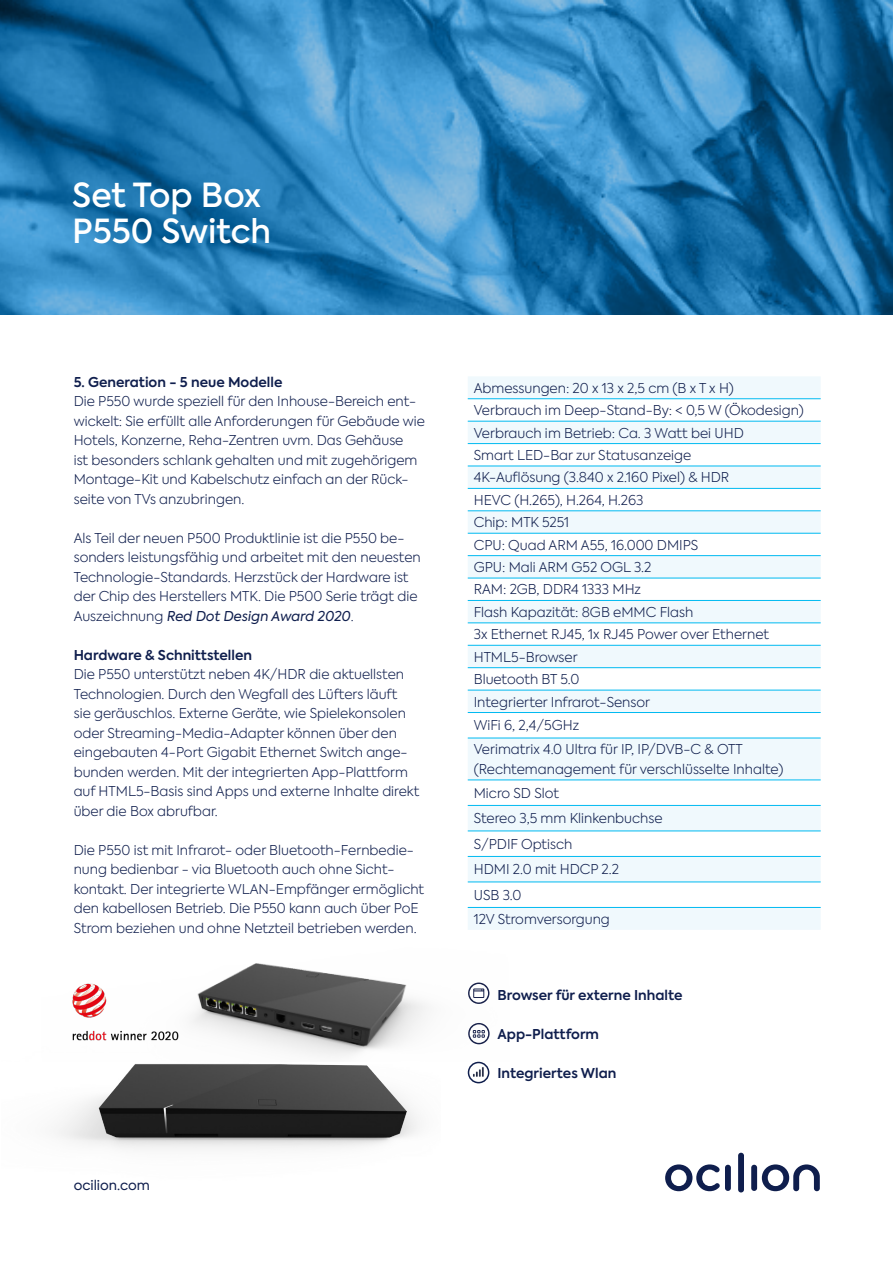
<style>
.page{position:relative;width:893px;height:1263px;background:#fff}
.page>*{position:absolute;margin:0;border:0;box-sizing:border-box;transform-origin:0 0}
.t1{font:500 33px/36px "Axiforma";color:#fff}
.t2{font:300 13.5px/19.5px "Axiforma";color:#0f1e4d}
.t3{font:600 13.5px "Axiforma";color:#0f1e4d}
.t4{font:13.5px "Axiforma";color:#0f1e4d}
.s1{font-weight:400;font-style:italic}
</style>
<div class="page">
<img style="left:57px;top:1064px;width:362px;height:85px">
<img style="left:191px;top:907px;width:299px;height:155px">
<img style="left:72px;top:983px;width:107px;height:58px">
<img style="left:0;top:0;width:893px;height:315px">
<svg style="left:665px;top:1164px;width:55px;height:27px"></svg>
<div style="left:725px;top:1165px;width:6px;height:26px;background:#0f1e4d;border-radius:3px"></div>
<div style="left:738px;top:1153px;width:6px;height:39px;background:#0f1e4d;border-radius:3px"></div>
<div style="left:751px;top:1165px;width:6px;height:26px;background:#0f1e4d;border-radius:3px"></div>
<svg style="left:762px;top:1164px;width:58px;height:27px"></svg>
<svg style="left:468px;top:377px;width:353px;height:553px;fill:#f0f9fd"></svg>
<hr style="left:468px;top:398px;width:353px;height:1px;background:#00baf1">
<hr style="left:468px;top:421px;width:353px;height:1px;background:#00baf1">
<hr style="left:468px;top:443px;width:353px;height:1px;background:#00baf1">
<hr style="left:468px;top:466px;width:353px;height:1px;background:#00baf1">
<hr style="left:468px;top:488px;width:353px;height:1px;background:#00baf1">
<hr style="left:468px;top:510px;width:353px;height:1px;background:#00baf1">
<hr style="left:468px;top:533px;width:353px;height:1px;background:#00baf1">
<hr style="left:468px;top:555px;width:353px;height:1px;background:#00baf1">
<hr style="left:468px;top:578px;width:353px;height:1px;background:#00baf1">
<hr style="left:468px;top:600px;width:353px;height:1px;background:#00baf1">
<hr style="left:468px;top:622px;width:353px;height:1px;background:#00baf1">
<hr style="left:468px;top:645px;width:353px;height:1px;background:#00baf1">
<hr style="left:468px;top:667px;width:353px;height:1px;background:#00baf1">
<hr style="left:468px;top:690px;width:353px;height:1px;background:#00baf1">
<hr style="left:468px;top:712px;width:353px;height:1px;background:#00baf1">
<hr style="left:468px;top:738px;width:353px;height:1px;background:#00baf1">
<hr style="left:468px;top:779px;width:353px;height:1px;background:#00baf1">
<hr style="left:468px;top:805px;width:353px;height:1px;background:#00baf1">
<hr style="left:468px;top:830px;width:353px;height:1px;background:#00baf1">
<hr style="left:468px;top:856px;width:353px;height:1px;background:#00baf1">
<hr style="left:468px;top:881px;width:353px;height:1px;background:#00baf1">
<hr style="left:468px;top:907px;width:353px;height:1px;background:#00baf1">
<svg style="left:468px;top:982px;width:21px;height:22px"></svg>
<svg style="left:468px;top:1023px;width:22px;height:21px"></svg>
<img style="left:473px;top:1066px;width:13px;height:13px">
<div style="left:468px;top:1062px;width:21px;height:21px;border:2px solid #0f1e4d;border-radius:50%"></div>
<p class="t1" style="left:72px;top:177px;width:200px">Set Top Box<br>P550 Switch</p>
<p class="t3" style="left:74px;top:373px;width:210px">5. Generation - 5 neue Modelle</p>
<p class="t2" style="left:74px;top:392px;width:353px">Die P550 wurde speziell für den Inhouse-Bereich ent&shy;wickelt: Sie erfüllt alle Anforderungen für Gebäude wie Hotels, Konzerne, Reha-Zentren uvm. Das Gehäuse<br>ist besonders schlank gehalten und mit zugehörigem Montage-Kit und Kabelschutz einfach an der Rück&shy;seite von TVs anzubringen.</p>
<p class="t2" style="left:74px;top:528px;width:349px">Als Teil der neuen P500 Produktlinie ist die P550 be&shy;sonders leistungsfähig und arbeitet mit den neuesten Technologie-Standards. Herzstück der Hardware ist der Chip des Herstellers MTK. Die P500 Serie trägt die Auszeichnung <span class="s1">Red Dot Design Award 2020</span>.</p>
<p class="t3" style="left:74px;top:646px;width:180px">Hardware &amp; Schnittstellen</p>
<p class="t2" style="left:74px;top:665px;width:347px">Die P550 unterstützt neben 4K/HDR die aktuellsten Technologien. Durch den Wegfall des Lüfters läuft<br>sie geräuschlos. Externe Geräte, wie Spielekonsolen oder Streaming-Media-Adapter können über den eingebauten 4-Port Gigabit Ethernet Switch ange&shy;bunden werden. Mit der integrierten App-Plattform auf HTML5-Basis sind Apps und externe Inhalte direkt über die Box abrufbar.</p>
<p class="t2" style="left:74px;top:840px;width:352px">Die P550 ist mit Infrarot- oder Bluetooth-Fernbedie&shy;nung bedienbar - via Bluetooth auch ohne Sicht&shy;kontakt. Der integrierte WLAN-Empfänger ermöglicht den kabellosen Betrieb. Die P550 kann auch über PoE Strom beziehen und ohne Netzteil betrieben werden.</p>
<p class="t4" style="left:74px;top:1176px;width:78px">ocilion.com</p>
<p class="t2" style="left:474px;top:378px;width:262px">Abmessungen: 20 x 13 x 2,5 cm (B x T x H)</p>
<p class="t2" style="left:474px;top:400px;width:332px">Verbrauch im Deep-Stand-By: &lt; 0,5 W (Ökodesign)</p>
<p class="t2" style="left:474px;top:423px;width:272px">Verbrauch im Betrieb: Ca. 3 Watt bei UHD</p>
<p class="t2" style="left:474px;top:445px;width:219px">Smart LED-Bar zur Statusanzeige</p>
<p class="t2" style="left:474px;top:468px;width:257px">4K-Auflösung (3.840 x 2.160 Pixel) &amp; HDR</p>
<p class="t2" style="left:474px;top:490px;width:171px">HEVC (H.265), H.264, H.263</p>
<p class="t2" style="left:474px;top:512px;width:97px">Chip: MTK 5251</p>
<p class="t2" style="left:474px;top:535px;width:226px">CPU: Quad ARM A55, 16.000 DMIPS</p>
<p class="t2" style="left:474px;top:557px;width:179px">GPU: Mali ARM G52 OGL 3.2</p>
<p class="t2" style="left:474px;top:580px;width:169px">RAM: 2GB, DDR4 1333 MHz</p>
<p class="t2" style="left:474px;top:602px;width:221px">Flash Kapazität: 8GB eMMC Flash</p>
<p class="t2" style="left:474px;top:625px;width:297px">3x Ethernet RJ45, 1x RJ45 Power over Ethernet</p>
<p class="t2" style="left:474px;top:647px;width:105px">HTML5-Browser</p>
<p class="t2" style="left:474px;top:669px;width:107px">Bluetooth BT 5.0</p>
<p class="t2" style="left:474px;top:692px;width:178px">Integrierter Infrarot-Sensor</p>
<p class="t2" style="left:474px;top:716px;width:107px">WiFi 6, 2,4/5GHz</p>
<p class="t2" style="left:474px;top:740px;width:311px">Verimatrix 4.0 Ultra für IP, IP/DVB-C &amp; OTT (Rechtemanagement für verschlüsselte Inhalte)</p>
<p class="t2" style="left:474px;top:783px;width:87px">Micro SD Slot</p>
<p class="t2" style="left:474px;top:809px;width:190px">Stereo 3,5 mm Klinkenbuchse</p>
<p class="t2" style="left:474px;top:834px;width:100px">S/PDIF Optisch</p>
<p class="t2" style="left:474px;top:860px;width:147px">HDMI 2.0 mit HDCP 2.2</p>
<p class="t2" style="left:474px;top:885px;width:49px">USB 3.0</p>
<p class="t2" style="left:474px;top:909px;width:138px">12V Stromversorgung</p>
<p class="t3" style="left:497px;top:986px;width:186px">Browser für externe Inhalte</p>
<p class="t3" style="left:497px;top:1025px;width:103px">App-Plattform</p>
<p class="t3" style="left:497px;top:1064px;width:120px">Integriertes Wlan</p>
</div>
